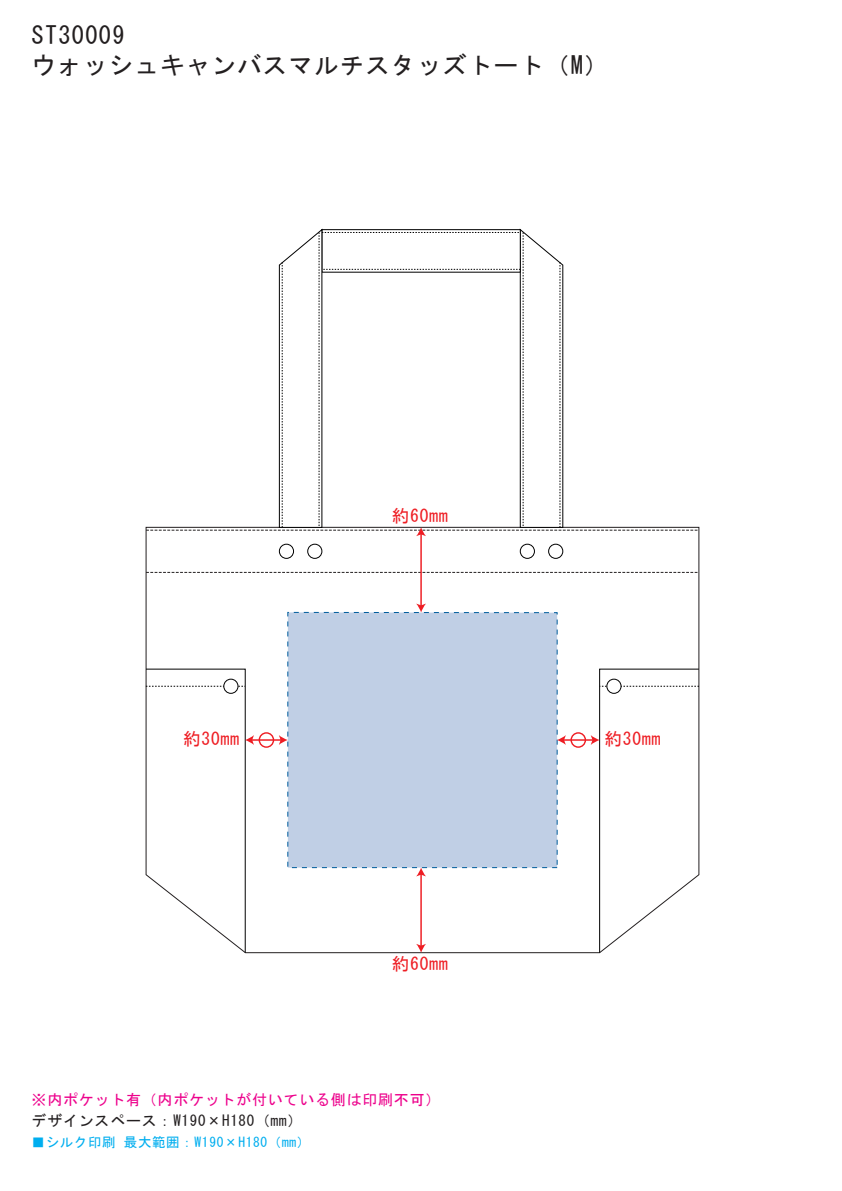
<style>
.page{position:relative;width:842px;height:1191px;background:#fff}
.page>*{position:absolute;margin:0;border:0;box-sizing:border-box;transform-origin:0 0}
.t1{font:24.45px/29.4px "MS Gothic";letter-spacing:.05em;color:#231f20}
.t2{font:17.5px "MS Gothic";letter-spacing:.05em;color:#ee1d23}
.t3{font:15px "MS Gothic";letter-spacing:.05em;color:#ed028c}
.t4{font:15px "MS Gothic";letter-spacing:.05em;color:#231f20}
.t5{font:13.45px "MS Gothic";letter-spacing:.05em;color:#00aeef}
</style>
<div class="page">
<svg style="left:146px;top:536px;width:553px;height:417px"></svg>
<svg style="left:146px;top:572px;width:553px;height:1px"></svg>
<div style="left:279px;top:544px;width:15px;height:14px;background:#fff;border-radius:50%"></div>
<div style="left:279px;top:544px;width:15px;height:14px;border:1px solid #000;border-radius:50%"></div>
<div style="left:308px;top:544px;width:14px;height:14px;background:#fff;border-radius:50%"></div>
<div style="left:308px;top:544px;width:14px;height:14px;border:1px solid #000;border-radius:50%"></div>
<div style="left:520px;top:544px;width:14px;height:14px;background:#fff;border-radius:50%"></div>
<div style="left:520px;top:544px;width:15px;height:14px;border:1px solid #000;border-radius:50%"></div>
<div style="left:549px;top:544px;width:14px;height:14px;background:#fff;border-radius:50%"></div>
<div style="left:548px;top:544px;width:15px;height:14px;border:1px solid #000;border-radius:50%"></div>
<div style="left:287px;top:612px;width:271px;height:256px;background:#c0cfe5"></div>
<hr style="left:420px;top:533px;width:2px;height:73px;background:#ee1d23">
<svg style="left:416px;top:603px;width:10px;height:9px"></svg>
<svg style="left:146px;top:229px;width:553px;height:307px"></svg>
<hr style="left:420px;top:874px;width:2px;height:72px;background:#ee1d23">
<svg style="left:416px;top:944px;width:10px;height:8px"></svg>
<svg style="left:416px;top:867px;width:10px;height:9px"></svg>
<hr style="left:251px;top:739px;width:30px;height:1px;background:#ee1d23">
<svg style="left:146px;top:669px;width:108px;height:284px"></svg>
<svg style="left:279px;top:735px;width:9px;height:10px"></svg>
<hr style="left:563px;top:739px;width:30px;height:1px;background:#ee1d23">
<svg style="left:557px;top:735px;width:9px;height:10px"></svg>
<svg style="left:591px;top:669px;width:108px;height:284px"></svg>
<div style="left:259px;top:732px;width:15px;height:16px;border:1px solid #ee1d23;border-radius:50%"></div>
<div style="left:570px;top:732px;width:16px;height:16px;border:1px solid #ee1d23;border-radius:50%"></div>
<p class="t1" style="left:32px;top:21px;width:579px">ST30009<br>ウォッシュキャンバスマルチスタッズトート（M）</p>
<p class="t2" style="left:392px;top:507px;width:57px">約60mm</p>
<p class="t2" style="left:183px;top:729px;width:57px">約30mm</p>
<p class="t2" style="left:605px;top:729px;width:57px">約30mm</p>
<p class="t2" style="left:392px;top:954px;width:57px">約60mm</p>
<p class="t3" style="left:32px;top:1092px;width:410px">※内ポケット有（内ポケットが付いている側は印刷不可）</p>
<p class="t4" style="left:32px;top:1112px;width:272px">デザインスペース：W190×H180（mm）</p>
<p class="t5" style="left:32px;top:1135px;width:280px">■シルク印刷 最大範囲：W190×H180（mm）</p>
</div>
